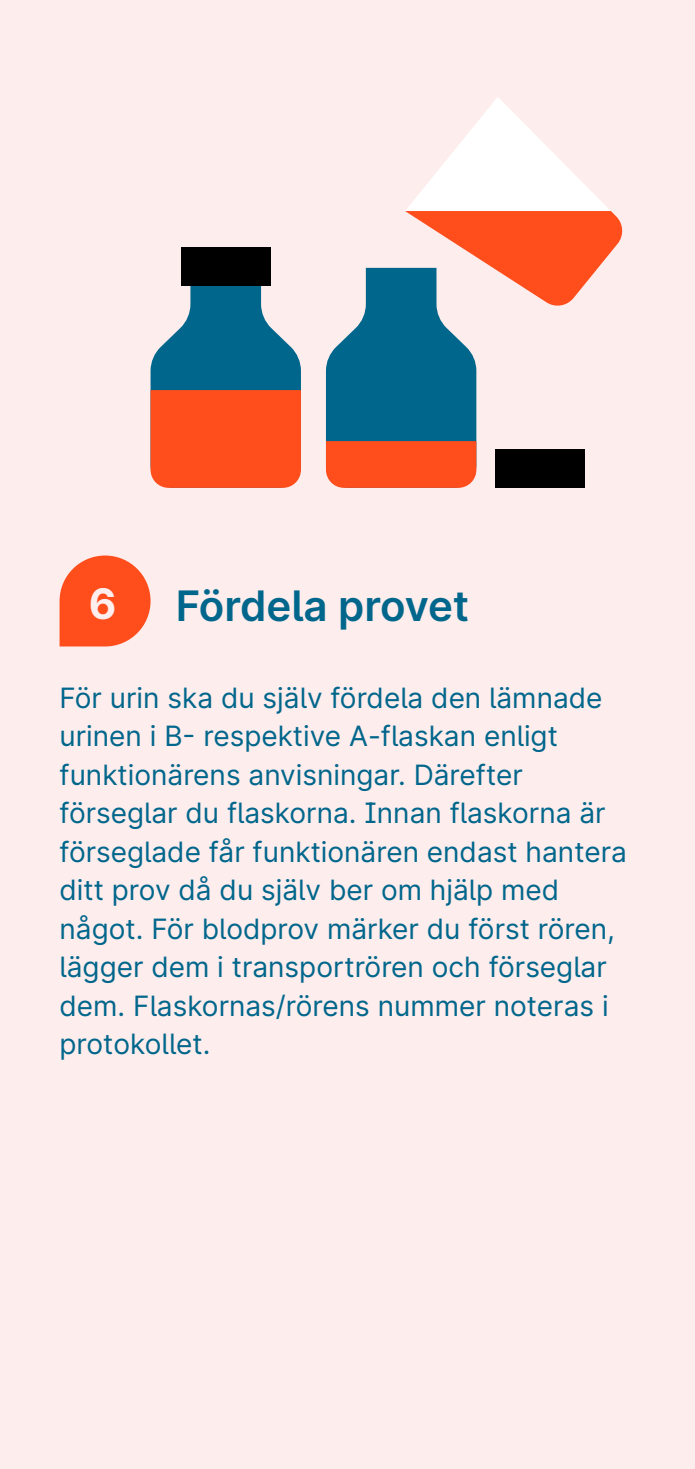
<style>
.page{position:relative;width:695px;height:1469px;background:#fff}
.page>*{position:absolute;margin:0;border:0;box-sizing:border-box;transform-origin:0 0}
.t1{font:600 42px "Inter";color:#00668b}
.t2{font:700 42px "Inter";color:#fee}
.t3{font:28px/38.5px "Inter";color:#00668b}
</style>
<div class="page">
<div style="left:0;top:0;width:694px;height:1468px;background:#fdeded"></div>
<svg style="left:60px;top:555px;width:90px;height:91px;background:#fe653b"></svg>
<svg style="left:406px;top:97px;width:204px;height:114px;fill:#fff"></svg>
<svg style="left:150px;top:286px;width:151px;height:202px;background:#9d6d63"></svg>
<svg style="left:326px;top:211px;width:297px;height:277px"></svg>
<div style="left:181px;top:248px;width:90px;height:38px;background:#000"></div>
<div style="left:495px;top:449px;width:90px;height:39px;background:#000"></div>
<h1 class="t2" style="left:89px;top:573px;width:29px">6</h1>
<h1 class="t1" style="left:176px;top:575px;width:295px">Fördela provet</h1>
<p class="t3" style="left:60px;top:677px;width:568px">För urin ska du själv fördela den lämnade urinen i B- respektive A-flaskan enligt funktionärens anvisningar. Därefter förseglar du flaskorna. Innan flaskorna är förseglade får funktionären endast hantera ditt prov då du själv ber om hjälp med något. För blodprov märker du först rören, lägger dem i transportrören och förseglar dem. Flaskornas/rörens nummer noteras i protokollet.</p>
</div>
